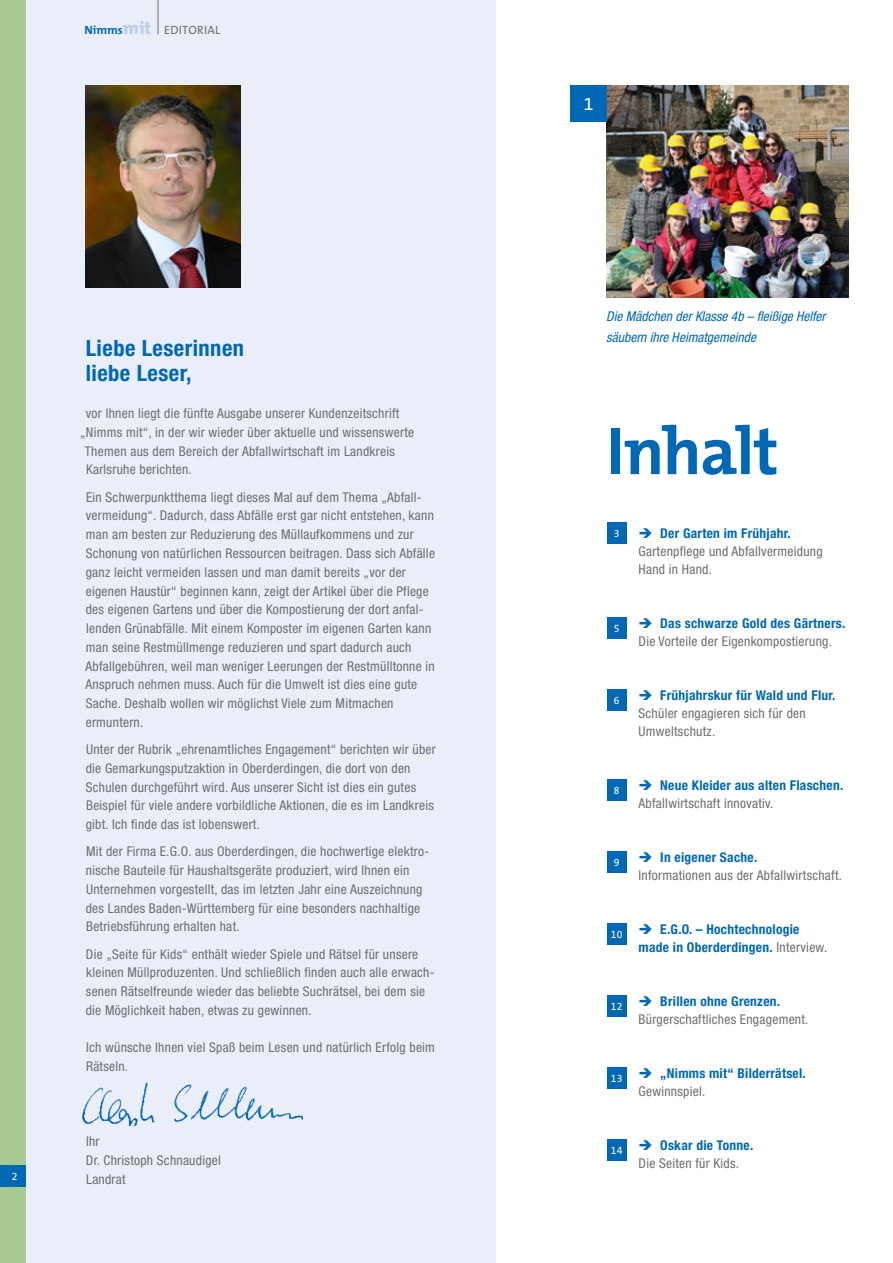
<style>
.page{position:relative;width:893px;height:1263px;background:#fff}
.page>*{position:absolute;margin:0;border:0;box-sizing:border-box;transform-origin:0 0}
.t1{font:700 67.5px "The Mix";letter-spacing:-.02em;color:#0068b4}
.t2{font:700 condensed 22.5px/25.5px "Helvetica Neue";letter-spacing:.02em;color:#0068b4}
.t3{font:17.85px "The Mix Expert";color:#fff}
.t4{font:condensed 13.5px/18.8px "Helvetica Neue";letter-spacing:.02em;color:#6f6f6f}
.t5{font:700 condensed 13.5px/18px "Helvetica Neue";letter-spacing:.02em;color:#0068b4}
.t6{font:italic condensed 13.5px/21px "Helvetica Neue";color:#0068b4}
.t7{font:12px "The Mix";letter-spacing:.02em;color:#6f6f6f}
.t8{font:10.5px "The Mix Expert";color:#fff}
.s1{font-weight:700;color:#0068b4}
.s2{font-weight:800;font-size:18px;color:#bbcdeb}
.s3{color:#0068b4}
.s4{font-weight:400;color:#6f6f6f}
</style>
<div class="page">
<div style="left:0;top:0;width:495px;height:1263px;background:#e9eef9"></div>
<img style="left:607px;top:85px;width:241px;height:213px">
<div style="left:607px;top:523px;width:20px;height:21px;background:#0068b4"></div>
<div style="left:607px;top:690px;width:20px;height:21px;background:#0068b4"></div>
<div style="left:607px;top:995px;width:20px;height:22px;background:#0068b4"></div>
<div style="left:607px;top:852px;width:20px;height:21px;background:#0068b4"></div>
<div style="left:607px;top:924px;width:20px;height:21px;background:#0068b4"></div>
<div style="left:607px;top:1140px;width:20px;height:21px;background:#0068b4"></div>
<div style="left:607px;top:618px;width:20px;height:21px;background:#0068b4"></div>
<div style="left:607px;top:780px;width:20px;height:21px;background:#0068b4"></div>
<div style="left:607px;top:1068px;width:20px;height:21px;background:#0068b4"></div>
<div style="left:570px;top:85px;width:37px;height:36px;background:#0068b4"></div>
<img style="left:82px;top:1082px;width:220px;height:44px">
<img style="left:85px;top:85px;width:156px;height:202px">
<hr style="left:158px;top:0;width:1px;height:34px;background:#6f6f6f">
<div style="left:0;top:0;width:26px;height:1263px;background:#a9c993"></div>
<div style="left:0;top:1165px;width:9px;height:21px;background:#0068b4"></div>
<div style="left:4px;top:1165px;width:22px;height:21px;background:#0068b4"></div>
<p class="t7" style="left:84px;top:20px;width:137px"><span class="s1">Nimms</span><span class="s2">mit</span> EDITORIAL</p>
<p class="t8" style="left:12px;top:1167px;width:7px">2</p>
<h2 class="t2" style="left:86px;top:335px;width:160px">Liebe Leserinnen liebe Leser,</h2>
<p class="t4" style="left:86px;top:404px;width:315px">vor Ihnen liegt die fünfte Ausgabe unserer Kundenzeitschrift</p>
<p class="t4" style="left:80px;top:423px;width:335px">„Nimms mit“, in der wir wieder über aktuelle und wissenswerte</p>
<p class="t4" style="left:85px;top:441px;width:312px">Themen aus dem Bereich der Abfallwirtschaft im Landkreis</p>
<p class="t4" style="left:86px;top:460px;width:107px">Karlsruhe berichten.</p>
<p class="t4" style="left:86px;top:487px;width:351px">Ein Schwerpunktthema liegt dieses Mal auf dem Thema „Abfall&shy;vermeidung“. Dadurch, dass Abfälle erst gar nicht entstehen, kann man am besten zur Reduzierung des Müllaufkommens und zur Schonung von natürlichen Ressourcen beitragen. Dass sich Abfälle ganz leicht vermeiden lassen und man damit bereits „vor der eigenen Haustür“ beginnen kann, zeigt der Artikel über die Pflege des eigenen Gartens und über die Kompostierung der dort anfal&shy;lenden Grünabfälle. Mit einem Komposter im eigenen Garten kann man seine Restmüllmenge reduzieren und spart dadurch auch Abfallgebühren, weil man weniger Leerungen der Restmülltonne in Anspruch nehmen muss. Auch für die Umwelt ist dies eine gute Sache. Deshalb wollen wir möglichst Viele zum Mitmachen ermuntern.</p>
<p class="t4" style="left:86px;top:740px;width:352px">Unter der Rubrik „ehrenamtliches Engagement“ berichten wir über die Gemarkungsputzaktion in Oberderdingen, die dort von den Schulen durchgeführt wird. Aus unserer Sicht ist dies ein gutes Beispiel für viele andere vorbildliche Aktionen, die es im Landkreis gibt. Ich finde das ist lobenswert.</p>
<p class="t4" style="left:86px;top:842px;width:345px">Mit der Firma E.G.O. aus Oberderdingen, die hochwertige elektro&shy;nische Bauteile für Haushaltsgeräte produziert, wird Ihnen ein Unternehmen vorgestellt, das im letzten Jahr eine Auszeichnung des Landes Baden-Württemberg für eine besonders nachhaltige Betriebsführung erhalten hat.</p>
<p class="t4" style="left:86px;top:944px;width:350px">Die „Seite für Kids“ enthält wieder Spiele und Rätsel für unsere kleinen Müllproduzenten. Und schließlich finden auch alle erwach&shy;senen Rätselfreunde wieder das beliebte Suchrätsel, bei dem sie die Möglichkeit haben, etwas zu gewinnen.</p>
<p class="t4" style="left:86px;top:1038px;width:350px">Ich wünsche Ihnen viel Spaß beim Lesen und natürlich Erfolg beim<br>Rätseln.</p>
<p class="t4" style="left:86px;top:1132px;width:136px">Ihr<br>Dr. Christoph Schnaudigel<br>Landrat</p>
<h3 class="t3" style="left:584px;top:89px;width:11px">1</h3>
<p class="t6" style="left:606px;top:306px;width:221px">Die Mädchen der Klasse 4b – fleißige Helfer säubern ihre Heimatgemeinde</p>
<h1 class="t1" style="left:607px;top:395px;width:174px">Inhalt</h1>
<p class="t8" style="left:614px;top:525px;width:7px">3</p>
<p class="t4" style="left:639px;top:524px;width:186px;line-height:18px"><span class="s3">➔</span> <span class="s1">Der Garten im Frühjahr.<br></span>Gartenpflege und Abfallvermeidung<br>Hand in Hand.</p>
<p class="t8" style="left:614px;top:620px;width:7px">5</p>
<p class="t4" style="left:639px;top:614px;width:208px;line-height:18px"><span class="s3">➔</span> <span class="s1">Das schwarze Gold des Gärtners.<br></span>Die Vorteile der Eigenkompostierung.</p>
<p class="t8" style="left:614px;top:692px;width:7px">6</p>
<p class="t4" style="left:639px;top:686px;width:198px;line-height:18px"><span class="s3">➔</span> <span class="s1">Frühjahrskur für Wald und Flur.<br></span>Schüler engagieren sich für den<br>Umweltschutz.</p>
<p class="t8" style="left:614px;top:782px;width:7px">8</p>
<p class="t5" style="left:639px;top:776px;width:206px">➔ Neue Kleider aus alten Flaschen.<br><span class="s4">Abfallwirtschaft innovativ.</span></p>
<p class="t8" style="left:614px;top:854px;width:7px">9</p>
<p class="t4" style="left:639px;top:848px;width:205px;line-height:18px"><span class="s3">➔</span> <span class="s1">In eigener Sache.<br></span>Informationen aus der Abfallwirtschaft.</p>
<p class="t5" style="left:639px;top:920px;width:190px;text-indent:-28px"><sub>10</sub> ➔ E.G.O. – Hochtechnologie made in Oberderdingen. <span class="s4">Interview.</span></p>
<p class="t4" style="left:639px;top:992px;width:171px;line-height:18px;text-indent:-28px"><sub>12</sub> <span class="s3">➔</span> <span class="s1">Brillen ohne Grenzen.<br></span>Bürgerschaftliches Engagement.</p>
<p class="t5" style="left:639px;top:1064px;width:169px;text-indent:-28px"><sub>13</sub> ➔ „Nimms mit“ Bilderrätsel.<br><span class="s4">Gewinnspiel.</span></p>
<p class="t4" style="left:639px;top:1136px;width:116px;line-height:18px;text-indent:-28px"><sub>14</sub> <span class="s3">➔</span> <span class="s1">Oskar die Tonne.<br></span>Die Seiten für Kids.</p>
</div>
